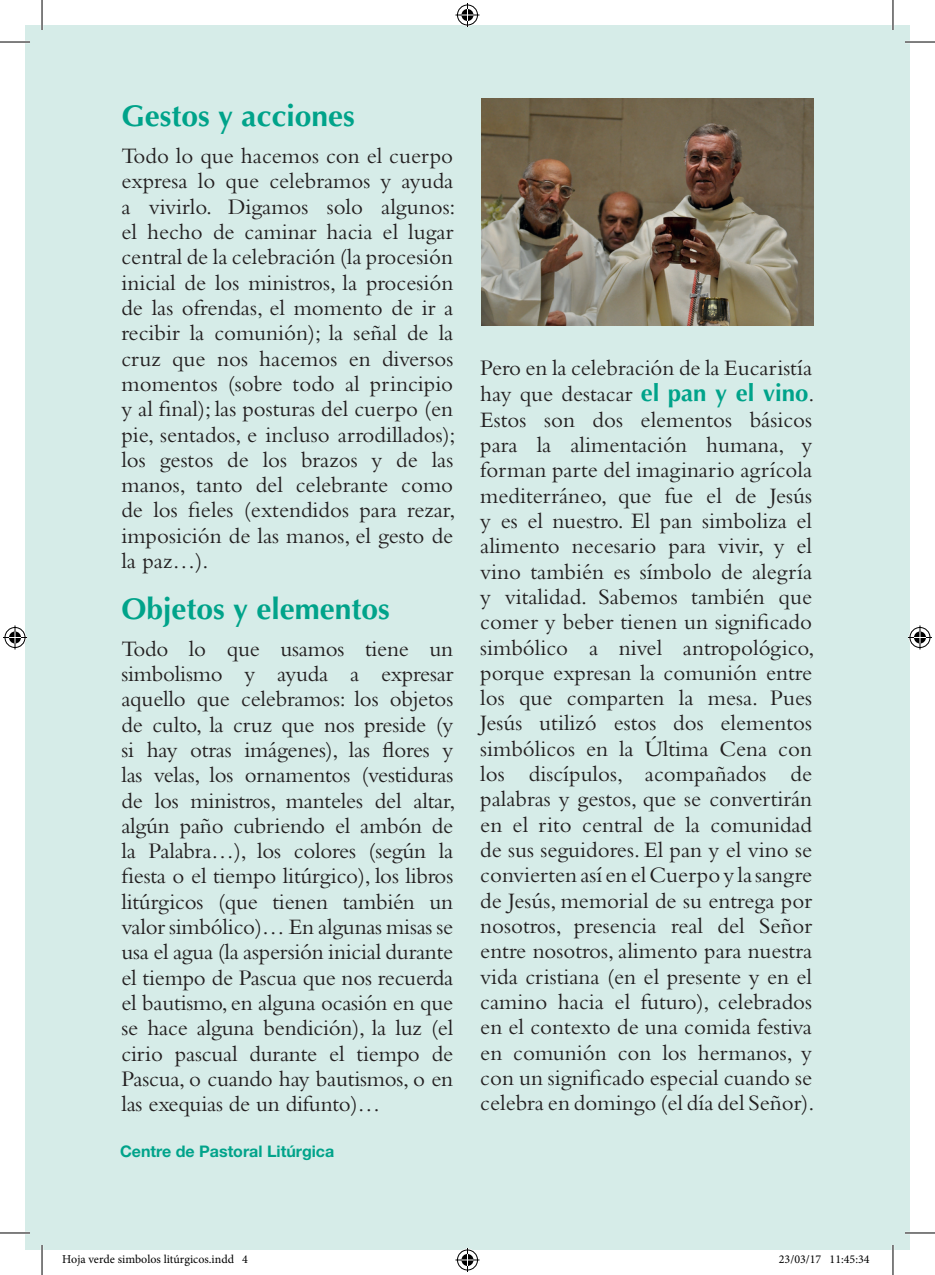
<style>
.page{position:relative;width:935px;height:1275px;background:#fff}
.page>*{position:absolute;margin:0;border:0;box-sizing:border-box;transform-origin:0 0}
.t1{font:700 30px "Optima LT Std";color:#00a38a}
.t2{font:23px/25.4px "Bembo Std";color:#231f20;text-align:justify}
.t3{font:700 16px "Helvetica Neue LT Std";color:#00a38a}
.t4{font:12px "Minion Pro";color:#000}
.s1{font-family:"Optima LT Std";font-weight:700;font-size:24px;color:#00a38a}
</style>
<div class="page">
<div style="left:25px;top:25px;width:884px;height:1225px;background:#d6ece8"></div>
<img style="left:481px;top:99px;width:332px;height:227px">
<hr style="left:0;top:41px;width:30px;height:2px;background:#fff">
<hr style="left:904px;top:41px;width:30px;height:2px;background:#fff">
<hr style="left:0;top:1231px;width:30px;height:3px;background:#fff">
<hr style="left:904px;top:1231px;width:30px;height:3px;background:#fff">
<hr style="left:41px;top:0;width:2px;height:30px;background:#fff">
<hr style="left:41px;top:1245px;width:2px;height:30px;background:#fff">
<hr style="left:891px;top:0;width:3px;height:30px;background:#fff">
<hr style="left:891px;top:1245px;width:3px;height:30px;background:#fff">
<hr style="left:0;top:42px;width:30px;height:1px;background:#000">
<hr style="left:904px;top:42px;width:30px;height:1px;background:#000">
<hr style="left:0;top:1232px;width:30px;height:1px;background:#000">
<hr style="left:904px;top:1232px;width:30px;height:1px;background:#000">
<hr style="left:42px;top:0;width:1px;height:30px;background:#000">
<hr style="left:42px;top:1245px;width:1px;height:30px;background:#000">
<hr style="left:892px;top:0;width:1px;height:30px;background:#000">
<hr style="left:892px;top:1245px;width:1px;height:30px;background:#000">
<svg style="left:455px;top:3px;width:24px;height:24px"></svg>
<svg style="left:455px;top:1248px;width:24px;height:24px"></svg>
<svg style="left:3px;top:625px;width:24px;height:24px"></svg>
<svg style="left:908px;top:625px;width:23px;height:24px"></svg>
<h1 class="t1" style="left:121px;top:99px;width:235px">Gestos y acciones</h1>
<p class="t2" style="left:121px;top:143px;width:335px">Todo lo que hacemos con el cuerpo expresa lo que celebramos y ayuda a vivirlo. Digamos solo algunos: el hecho de caminar hacia el lugar central de la celebración (la procesión inicial de los ministros, la procesión de las ofrendas, el momento de ir a recibir la comunión); la señal de la cruz que nos hacemos en diversos momentos (sobre todo al principio y al final); las posturas del cuerpo (en pie, sentados, e incluso arrodillados); los gestos de los brazos y de las manos, tanto del celebrante como de los fieles (extendidos para rezar, imposición de las manos, el gesto de la paz…).</p>
<h1 class="t1" style="left:121px;top:591px;width:270px">Objetos y elementos</h1>
<p class="t2" style="left:121px;top:635px;width:335px">Todo lo que usamos tiene un simbolismo y ayuda a expresar aquello que celebramos: los objetos de culto, la cruz que nos preside (y si hay otras imágenes), las flores y las velas, los ornamentos (vestiduras de los ministros, manteles del altar, algún paño cubriendo el ambón de la Palabra…), los colores (según la fiesta o el tiempo litúrgico), los libros litúrgicos (que tienen también un valor simbólico)… En algunas misas se usa el agua (la aspersión inicial durante el tiempo de Pascua que nos recuerda el bautismo, en alguna ocasión en que se hace alguna bendición), la luz (el cirio pascual durante el tiempo de Pascua, o cuando hay bautismos, o en las exequias de un difunto)…</p>
<p class="t3" style="left:120px;top:1141px;width:216px">Centre de Pastoral Litúrgica</p>
<p class="t2" style="left:480px;top:355px;width:335px">Pero en la celebración de la Eucaristía hay que destacar <span class="s1">el pan y el vino</span>.<br>Estos son dos elementos básicos para la alimentación humana, y forman parte del imaginario agrícola mediterráneo, que fue el de Jesús y es el nuestro. El pan simboliza el alimento necesario para vivir, y el vino también es símbolo de alegría y vitalidad. Sabemos también que comer y beber tienen un significado simbólico a nivel antropológico, porque expresan la comunión entre los que comparten la mesa. Pues Jesús utilizó estos dos elementos simbólicos en la Última Cena con los discípulos, acompañados de palabras y gestos, que se convertirán en el rito central de la comunidad de sus seguidores. El pan y el vino se convierten así en el Cuerpo y la sangre de Jesús, memorial de su entrega por nosotros, presencia real del Señor entre nosotros, alimento para nuestra vida cristiana (en el presente y en el camino hacia el futuro), celebrados en el contexto de una comida festiva en comunión con los hermanos, y con un significado especial cuando se celebra en domingo (el día del Señor).</p>
<p class="t4" style="left:62px;top:1251px;width:187px">Hoja verde simbolos litúrgicos.indd 4</p>
<p class="t4" style="left:778px;top:1251px;width:92px">23/03/17 11:45:34</p>
</div>
